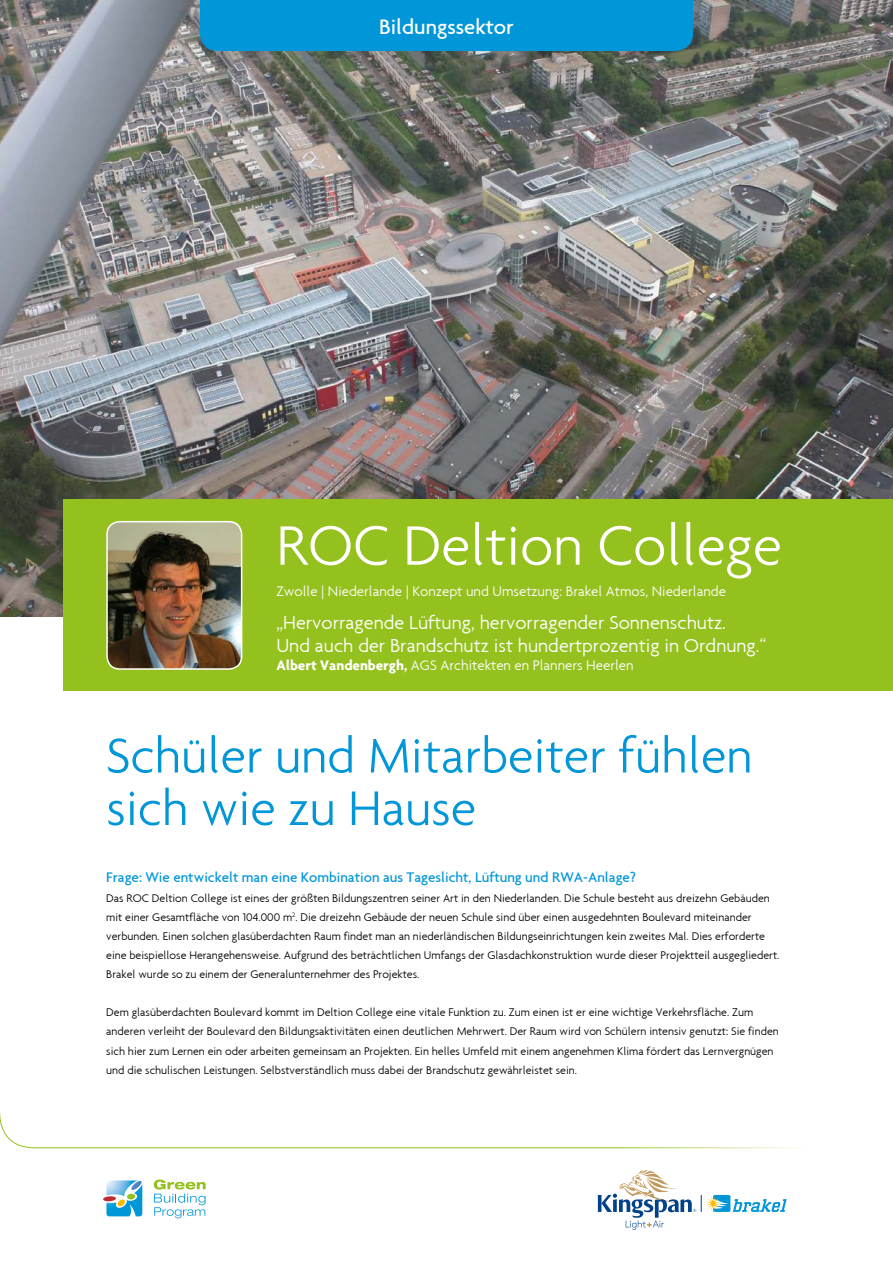
<style>
.page{position:relative;width:893px;height:1263px;background:#fff}
.page>*{position:absolute;margin:0;border:0;box-sizing:border-box;transform-origin:0 0}
.t1{font:300 60px "Agenda";color:#fff}
.t2{font:300 52.5px/52.5px "Agenda";color:#0096d8}
.t3{font:500 22.5px "Agenda";color:#fff}
.t4{font:300 20.25px/22.5px "Agenda";color:#fff}
.t5{font:300 15px "Agenda";color:#fff}
.t6{font:500 15px "Agenda";color:#0096d8}
.t7{font:300 12px/19.2px "Agenda";color:#000}
.s1{font-weight:700}
</style>
<div class="page">
<img style="left:0;top:0;width:893px;height:617px">
<svg style="left:0;top:1113px;width:796px;height:35px"></svg>
<div style="left:64px;top:500px;width:829px;height:191px;background:#95c11f"></div>
<div style="left:200px;top:0;width:493px;height:51px;background:#0096d8"></div>
<img style="left:107px;top:522px;width:135px;height:147px">
<div style="left:106px;top:521px;width:136px;height:149px;border:2px solid #fff;border-radius:13px"></div>
<svg style="left:154px;top:1179px;width:52px;height:39px"></svg>
<svg style="left:103px;top:1180px;width:40px;height:37px"></svg>
<svg style="left:598px;top:1170px;width:189px;height:60px"></svg>
<h3 class="t3" style="left:379px;top:13px;width:136px">Bildungssektor</h3>
<h1 class="t1" style="left:276px;top:510px;width:507px">ROC Deltion College</h1>
<p class="t5" style="left:276px;top:583px;width:451px">Zwolle | Niederlande | Konzept und Umsetzung: Brakel Atmos, Niederlande</p>
<h3 class="t4" style="left:276px;top:611px;width:492px">„Hervorragende Lüftung, hervorragender Sonnenschutz.<br>Und auch der Brandschutz ist hundertprozentig in Ordnung.“</h3>
<p class="t5" style="left:276px;top:656px;width:359px"><span class="s1">Albert Vandenbergh,</span> AGS Architekten en Planners Heerlen</p>
<h2 class="t2" style="left:106px;top:728px;width:648px">Schüler und Mitarbeiter fühlen sich wie zu Hause</h2>
<p class="t6" style="left:106px;top:868px;width:531px">Frage: Wie entwickelt man eine Kombination aus Tageslicht, Lüftung und RWA-Anlage?</p>
<p class="t7" style="left:106px;top:888px;width:675px">Das ROC Deltion College ist eines der größten Bildungszentren seiner Art in den Niederlanden. Die Schule besteht aus dreizehn Gebäuden mit einer Gesamtfläche von 104.000 m<sup>2</sup>. Die dreizehn Gebäude der neuen Schule sind über einen ausgedehnten Boulevard miteinander verbunden. Einen solchen glasüberdachten Raum findet man an niederländischen Bildungseinrichtungen kein zweites Mal. Dies erforderte eine beispiellose Herangehensweise. Aufgrund des beträchtlichen Umfangs der Glasdachkonstruktion wurde dieser Projektteil ausgegliedert.<br>Brakel wurde so zu einem der Generalunternehmer des Projektes.</p>
<p class="t7" style="left:106px;top:1003px;width:674px">Dem glasüberdachten Boulevard kommt im Deltion College eine vitale Funktion zu. Zum einen ist er eine wichtige Verkehrsfläche. Zum anderen verleiht der Boulevard den Bildungsaktivitäten einen deutlichen Mehrwert. Der Raum wird von Schülern intensiv genutzt: Sie finden sich hier zum Lernen ein oder arbeiten gemeinsam an Projekten. Ein helles Umfeld mit einem angenehmen Klima fördert das Lernvergnügen und die schulischen Leistungen. Selbstverständlich muss dabei der Brandschutz gewährleistet sein.</p>
</div>
